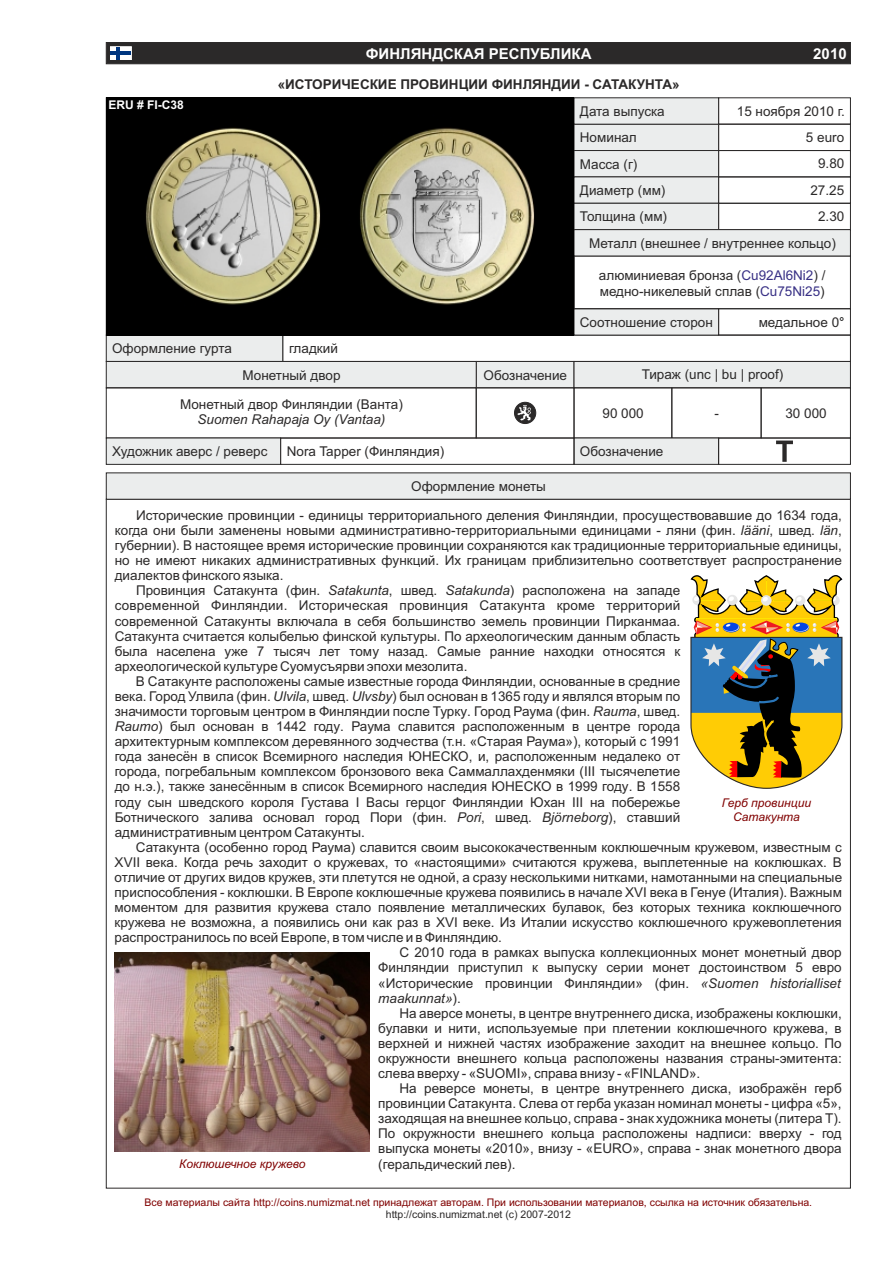
<style>
.page{position:relative;width:893px;height:1263px;background:#fff}
.page>*{position:absolute;margin:0;border:0;box-sizing:border-box;transform-origin:0 0}
.t1{font:700 15px "Arial";color:#fff}
.t2{font:13.5px/26.4px "Arial";color:#2b2929}
.t3{font:700 13.5px "Arial";color:#2b2929}
.t4{font:italic 13.5px "Arial";color:#2b2929}
.t5{font:italic 12px/13.4px "Arial";color:#800000;text-align:center}
.t6{font:700 12px "Arial";color:#fff}
.t7{font:10.5px "Arial";color:#800000}
.t8{font:10.5px "Arial";color:#2b2929}
.s1{color:#383085}
.s2{color:#000}
.s3{font-style:italic}
.s4{font-style:normal}
</style>
<div class="page">
<div style="left:106px;top:42px;width:745px;height:22px;background:#2b2929"></div>
<hr style="left:110px;top:51px;width:21px;height:4px;background:#003680">
<hr style="left:116px;top:47px;width:4px;height:12px;background:#003680">
<div style="left:574px;top:256px;width:277px;height:53px;border:1px solid #2b2929"></div>
<svg style="left:574px;top:97px;width:277px;height:159px"></svg>
<svg style="left:106px;top:308px;width:745px;height:80px"></svg>
<svg style="left:106px;top:472px;width:745px;height:28px"></svg>
<div style="left:672px;top:388px;width:89px;height:50px;border:1px solid #2b2929"></div>
<div style="left:476px;top:388px;width:98px;height:50px;border:1px solid #2b2929"></div>
<div style="left:761px;top:388px;width:90px;height:50px;border:1px solid #2b2929"></div>
<div style="left:574px;top:388px;width:98px;height:50px;border:1px solid #2b2929"></div>
<div style="left:106px;top:388px;width:370px;height:50px;border:1px solid #2b2929"></div>
<svg style="left:574px;top:438px;width:145px;height:27px"></svg>
<div style="left:280px;top:438px;width:294px;height:26px;border:1px solid #2b2929"></div>
<div style="left:718px;top:438px;width:133px;height:26px;border:1px solid #2b2929"></div>
<svg style="left:106px;top:438px;width:175px;height:27px"></svg>
<div style="left:514px;top:402px;width:22px;height:22px;background:#2b2929;border:1px solid #2b2929;border-radius:50%"></div>
<svg style="left:517px;top:405px;width:14px;height:16px"></svg>
<svg style="left:776px;top:441px;width:17px;height:21px"></svg>
<img style="left:106px;top:98px;width:468px;height:237px">
<svg style="left:690px;top:575px;width:153px;height:214px"></svg>
<img style="left:115px;top:953px;width:255px;height:198px">
<p class="t6" style="left:108px;top:100px;width:77px">ERU # FI-C38</p>
<p class="t1" style="left:366px;top:48px;width:227px">ФИНЛЯНДСКАЯ РЕСПУБЛИКА</p>
<p class="t1" style="left:813px;top:48px;width:35px">2010</p>
<p class="t3" style="left:278px;top:79px;width:403px">«ИСТОРИЧЕСКИЕ ПРОВИНЦИИ ФИНЛЯНДИИ - САТАКУНТА»</p>
<p class="t2" style="left:580px;top:99px;width:86px">Дата выпуска</p>
<p class="t2" style="left:580px;top:125px;width:89px">Номинал<br>Масса (г)<br>Диаметр (мм)<br>Толщина (мм)</p>
<p class="t2" style="left:737px;top:99px;width:110px">15 ноября 2010 г.</p>
<p class="t2" style="left:806px;top:125px;width:40px;text-align:right">5 euro<br>9.80<br>27.25</p>
<p class="t2" style="left:818px;top:204px;width:28px">2.30</p>
<p class="t2" style="left:589px;top:231px;width:248px">Металл (внешнее / внутреннее кольцо)</p>
<p class="t2" style="left:599px;top:269px;width:228px;line-height:15.1px">алюминиевая бронза (<span class="s1">Cu92Al6Ni2</span>) / медно-никелевый сплав (<span class="s1">Cu75Ni25</span>)</p>
<p class="t2" style="left:580px;top:310px;width:134px">Соотношение сторон</p>
<p class="t2" style="left:759px;top:310px;width:87px">медальное 0<span class="s2">°</span></p>
<p class="t2" style="left:112px;top:336px;width:121px">Оформление гурта</p>
<p class="t2" style="left:289px;top:336px;width:50px">гладкий</p>
<p class="t2" style="left:243px;top:363px;width:99px">Монетный двор</p>
<p class="t2" style="left:484px;top:363px;width:85px">Обозначение</p>
<p class="t2" style="left:642px;top:363px;width:143px">Тираж (unc | bu | proof)</p>
<p class="t2" style="left:180px;top:392px;width:224px">Монетный двор Финляндии (Ванта)</p>
<p class="t4" style="left:198px;top:414px;width:189px">Suomen Rahapaja Oy (Vantaa)</p>
<p class="t2" style="left:602px;top:401px;width:43px">90 000</p>
<p class="t2" style="left:714px;top:401px;width:6px">-</p>
<p class="t2" style="left:785px;top:401px;width:43px">30 000</p>
<p class="t2" style="left:112px;top:439px;width:157px">Художник аверс / реверс</p>
<p class="t2" style="left:287px;top:439px;width:159px">Nora Tapper (Финляндия)</p>
<p class="t2" style="left:580px;top:439px;width:85px">Обозначение</p>
<p class="t2" style="left:411px;top:474px;width:136px">Оформление монеты</p>
<p class="t2" style="left:136px;top:503px;width:707px">Исторические провинции - единицы территориального деления Финляндии, просуществовавшие до 1634 года,</p>
<p class="t2" style="left:115px;top:518px;width:729px">когда они были заменены новыми административно-территориальными единицами - ляни (фин. <span class="s3">lääni</span>, швед. <span class="s3">län</span>,</p>
<p class="t2" style="left:115px;top:533px;width:729px">губернии). В настоящее время исторические провинции сохраняются как традиционные территориальные единицы,</p>
<p class="t2" style="left:115px;top:548px;width:729px">но не имеют никаких административных функций. Их границам приблизительно соответствует распространение</p>
<p class="t2" style="left:115px;top:564px;width:170px">диалектов финского языка.</p>
<p class="t2" style="left:136px;top:579px;width:546px">Провинция Сатакунта (фин. <span class="s3">Satakunta</span>, швед. <span class="s3">Satakunda</span>) расположена на западе</p>
<p class="t2" style="left:115px;top:594px;width:567px">современной Финляндии. Историческая провинция Сатакунта кроме территорий</p>
<p class="t2" style="left:115px;top:609px;width:567px">современной Сатакунты включала в себя большинство земель провинции Пирканмаа.</p>
<p class="t2" style="left:115px;top:624px;width:567px">Сатакунта считается колыбелью финской культуры. По археологическим данным область</p>
<p class="t2" style="left:115px;top:639px;width:567px">была населена уже 7 тысяч лет тому назад. Самые ранние находки относятся к</p>
<p class="t2" style="left:115px;top:654px;width:354px">археологической культуре Суомусъярви эпохи мезолита.</p>
<p class="t2" style="left:136px;top:669px;width:546px">В Сатакунте расположены самые известные города Финляндии, основанные в средние</p>
<p class="t2" style="left:115px;top:684px;width:567px">века. Город Улвила (фин. <span class="s3">Ulvila</span>, швед. <span class="s3">Ulvsby</span>) был основан в 1365 году и являлся вторым по</p>
<p class="t2" style="left:115px;top:699px;width:567px">значимости торговым центром в Финляндии после Турку. Город Раума (фин. <span class="s3">Rauma</span>, швед.</p>
<p class="t2" style="left:115px;top:714px;width:567px"><span class="s3">Raumo</span>) был основан в 1442 году. Раума славится расположенным в центре города</p>
<p class="t2" style="left:115px;top:729px;width:567px">архитектурным комплексом деревянного зодчества (т.н. «Старая Раума»), который с 1991</p>
<p class="t2" style="left:115px;top:745px;width:567px">года занесён в список Всемирного наследия ЮНЕСКО, и, расположенным недалеко от</p>
<p class="t2" style="left:115px;top:760px;width:567px">города, погребальным комплексом бронзового века Саммаллахденмяки (III тысячелетие</p>
<p class="t2" style="left:115px;top:775px;width:567px">до н.э.), также занесённым в список Всемирного наследия ЮНЕСКО в 1999 году. В 1558</p>
<p class="t2" style="left:115px;top:790px;width:567px">году сын шведского короля Густава I Васы герцог Финляндии Юхан III на побережье</p>
<p class="t2" style="left:115px;top:805px;width:567px">Ботнического залива основал город Пори (фин. <span class="s3">Pori</span>, швед. <span class="s3">Björneborg</span>), ставший</p>
<p class="t2" style="left:115px;top:820px;width:252px">административным центром Сатакунты.</p>
<p class="t2" style="left:136px;top:835px;width:707px">Сатакунта (особенно город Раума) славится своим высококачественным коклюшечным кружевом, известным с</p>
<p class="t2" style="left:115px;top:850px;width:729px">XVII века. Когда речь заходит о кружевах, то «настоящими» считаются кружева, выплетенные на коклюшках. В</p>
<p class="t2" style="left:115px;top:865px;width:729px">отличие от других видов кружев, эти плетутся не одной, а сразу несколькими нитками, намотанными на специальные</p>
<p class="t2" style="left:115px;top:880px;width:729px">приспособления - коклюшки. В Европе коклюшечные кружева появились в начале XVI века в Генуе (Италия). Важным</p>
<p class="t2" style="left:115px;top:895px;width:729px">моментом для развития кружева стало появление металлических булавок, без которых техника коклюшечного</p>
<p class="t2" style="left:115px;top:910px;width:729px">кружева не возможна, а появились они как раз в XVI веке. Из Италии искусство коклюшечного кружевоплетения</p>
<p class="t2" style="left:115px;top:925px;width:389px">распространилось по всей Европе, в том числе и в Финляндию.</p>
<p class="t2" style="left:399px;top:941px;width:444px">С 2010 года в рамках выпуска коллекционных монет монетный двор</p>
<p class="t2" style="left:378px;top:956px;width:465px">Финляндии приступил к выпуску серии монет достоинством 5 евро</p>
<p class="t2" style="left:378px;top:971px;width:464px">«Исторические провинции Финляндии» (фин. <span class="s3">«Suomen historialliset</span></p>
<p class="t4" style="left:378px;top:993px;width:84px">maakunnat»<span class="s4">).</span></p>
<p class="t2" style="left:399px;top:1001px;width:444px">На аверсе монеты, в центре внутреннего диска, изображены коклюшки,</p>
<p class="t2" style="left:378px;top:1016px;width:465px">булавки и нити, используемые при плетении коклюшечного кружева, в</p>
<p class="t2" style="left:378px;top:1031px;width:465px">верхней и нижней частях изображение заходит на внешнее кольцо. По</p>
<p class="t2" style="left:378px;top:1046px;width:465px">окружности внешнего кольца расположены названия страны-эмитента:</p>
<p class="t2" style="left:378px;top:1061px;width:324px">слева вверху - «SUOMI», справа внизу - «FINLAND».</p>
<p class="t2" style="left:399px;top:1076px;width:444px">На реверсе монеты, в центре внутреннего диска, изображён герб</p>
<p class="t2" style="left:378px;top:1091px;width:465px">провинции Сатакунта. Слева от герба указан номинал монеты - цифра «5»,</p>
<p class="t2" style="left:378px;top:1106px;width:465px">заходящая на внешнее кольцо, справа - знак художника монеты (литера T).</p>
<p class="t2" style="left:378px;top:1122px;width:465px">По окружности внешнего кольца расположены надписи: вверху - год</p>
<p class="t2" style="left:378px;top:1137px;width:465px">выпуска монеты «2010», внизу - «EURO», справа - знак монетного двора</p>
<p class="t2" style="left:378px;top:1152px;width:139px">(геральдический лев).</p>
<p class="t5" style="left:722px;top:798px;width:91px">Герб провинции<br>Сатакунта</p>
<p class="t5" style="left:179px;top:1158px;width:128px">Коклюшечное кружево</p>
<p class="t7" style="left:144px;top:1198px;width:669px">Все материалы сайта http://coins.numizmat.net принадлежат авторам. При использовании материалов, ссылка на источник обязательна.</p>
<p class="t8" style="left:386px;top:1210px;width:187px">http://coins.numizmat.net (c) 2007-2012</p>
</div>
